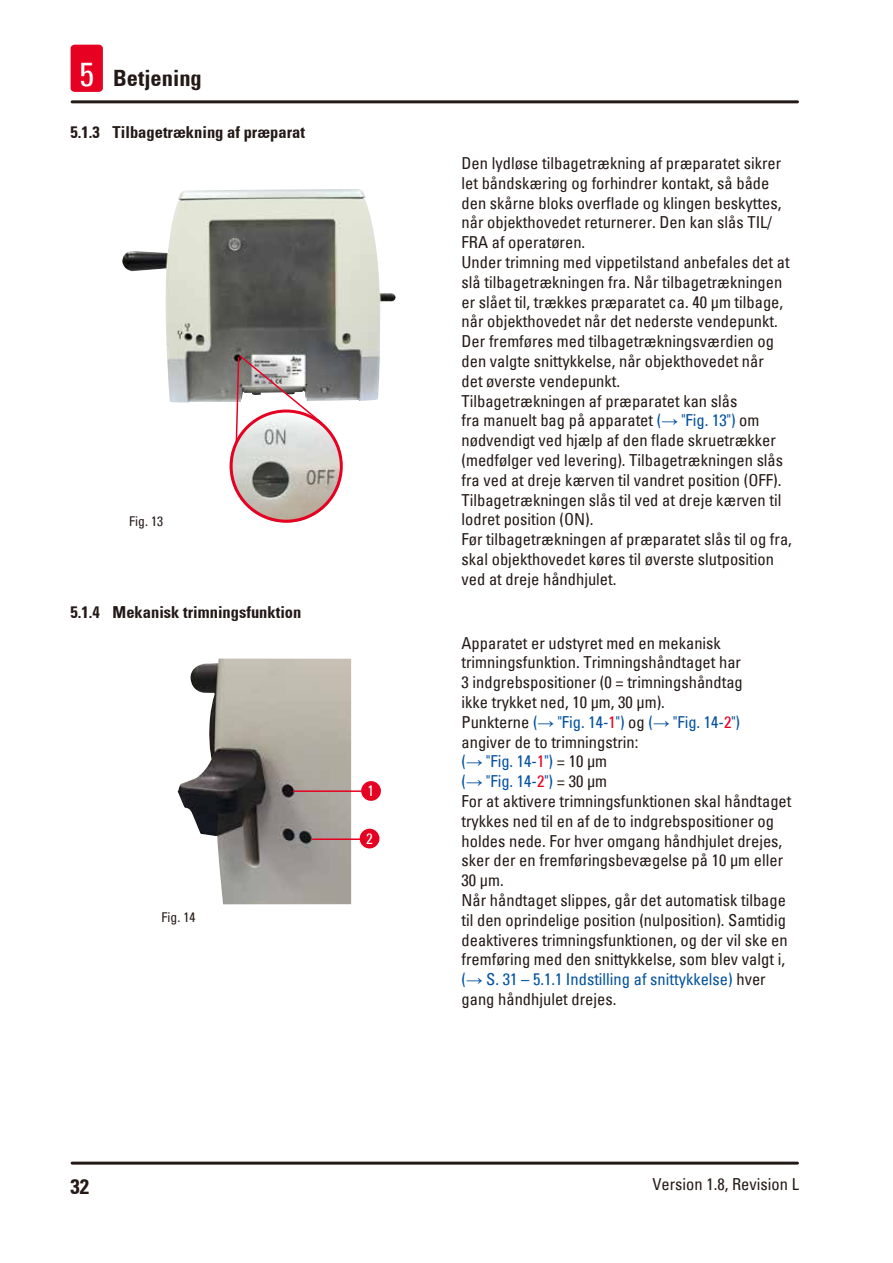
<style>
.page{position:relative;width:893px;height:1263px;background:#fff}
.page>*{position:absolute;margin:0;border:0;box-sizing:border-box;transform-origin:0 0}
.t1{font:700 condensed 22.5px "Univers";color:#231916}
.t2{font:700 condensed 21px "Univers";color:#231916}
.Table_text{font:condensed 16.5px/19.8px "Univers";color:#231916}
.t3{font:700 condensed 16.5px "Univers";color:#231916}
.Table_text-2{font:condensed 16.5px "Univers";color:#00509e}
.t4{font:condensed 15px "Univers";color:#fff}
.t5{font:condensed 13.5px "Univers";color:#231916}
.s1{font-weight:400;font-size:33px;color:#fff}
.s2{color:#00509e}
.s3{font-family:"Arial";font-stretch:normal;color:#00509e}
.s4{color:#e60021}
.s5{font-family:"Arial";font-stretch:normal}
.s6{color:#231916}
</style>
<div class="page">
<hr style="left:72px;top:1161px;width:725px;height:3px;background:#231916">
<hr style="left:72px;top:100px;width:725px;height:3px;background:#231916">
<div style="left:71px;top:45px;width:32px;height:47px;background:#e60021;border-radius:4px"></div>
<img style="left:122px;top:189px;width:274px;height:213px">
<img style="left:230px;top:424px;width:110px;height:99px">
<div style="left:230px;top:409px;width:113px;height:114px;border:3px solid #e60021;border-radius:50%"></div>
<svg style="left:235px;top:354px;width:89px;height:91px"></svg>
<img style="left:177px;top:658px;width:174px;height:246px">
<div style="left:361px;top:781px;width:20px;height:20px;background:#e60021;border-radius:50%"></div>
<div style="left:360px;top:829px;width:19px;height:19px;background:#e60021;border-radius:50%"></div>
<hr style="left:294px;top:790px;width:67px;height:2px;background:#e60021">
<hr style="left:313px;top:838px;width:47px;height:2px;background:#e60021">
<h1 class="t1" style="left:79px;top:65px;width:124px"><span class="s1">5</span> Betjening</h1>
<p class="t3" style="left:71px;top:122px;width:236px">5.1.3 Tilbagetrækning af præparat</p>
<p class="t5" style="left:129px;top:513px;width:35px">Fig. 13</p>
<p class="t3" style="left:71px;top:602px;width:232px">5.1.4 Mekanisk trimningsfunktion</p>
<p class="t5" style="left:162px;top:909px;width:35px">Fig. 14</p>
<p class="t4" style="left:368px;top:781px;width:8px">1</p>
<p class="t4" style="left:366px;top:829px;width:8px">2</p>
<p class="Table_text" style="left:461px;top:153px;width:321px">Den lydløse tilbagetrækning af præparatet sikrer let båndskæring og forhindrer kontakt, så både den skårne bloks overflade og klingen beskyttes, når objekthovedet returnerer. Den kan slås TIL/ FRA af operatøren.</p>
<p class="Table_text" style="left:461px;top:252px;width:330px">Under trimning med vippetilstand anbefales det at slå tilbagetrækningen fra. Når tilbagetrækningen er slået til, trækkes præparatet ca. 40 µm tilbage, når objekthovedet når det nederste vendepunkt.<br>Der fremføres med tilbagetrækningsværdien og den valgte snittykkelse, når objekthovedet når<br>det øverste vendepunkt.</p>
<p class="Table_text" style="left:461px;top:390px;width:323px">Tilbagetrækningen af præparatet kan slås<br>fra manuelt bag på apparatet <span class="s2">(</span><span class="s3">→</span> <span class="s2">"Fig. 13")</span> om nødvendigt ved hjælp af den flade skruetrækker (medfølger ved levering). Tilbagetrækningen slås fra ved at dreje kærven til vandret position (OFF).<br>Tilbagetrækningen slås til ved at dreje kærven til lodret position (ON).</p>
<p class="Table_text" style="left:461px;top:529px;width:332px">Før tilbagetrækningen af præparatet slås til og fra, skal objekthovedet køres til øverste slutposition ved at dreje håndhjulet.</p>
<p class="Table_text" style="left:461px;top:632px;width:283px">Apparatet er udstyret med en mekanisk trimningsfunktion. Trimningshåndtaget har 3 indgrebspositioner (0 = trimningshåndtag ikke trykket ned, 10 µm, 30 µm).</p>
<p class="Table_text" style="left:461px;top:712px;width:280px">Punkterne <span class="s2">(</span><span class="s3">→</span> <span class="s2">"Fig. 14‑</span><span class="s4">1</span><span class="s2">")</span> og <span class="s2">(</span><span class="s3">→</span> <span class="s2">"Fig. 14‑</span><span class="s4">2</span><span class="s2">") </span>angiver de to trimningstrin:</p>
<p class="Table_text-2" style="left:461px;top:751px;width:147px">(<span class="s5">→</span> "Fig. 14‑<span class="s4">1</span>") <span class="s6">= 10 µm</span></p>
<p class="Table_text-2" style="left:461px;top:771px;width:147px">(<span class="s5">→</span> "Fig. 14‑<span class="s4">2</span>") <span class="s6">= 30 µm</span></p>
<p class="Table_text" style="left:461px;top:791px;width:331px">For at aktivere trimningsfunktionen skal håndtaget trykkes ned til en af de to indgrebspositioner og holdes nede. For hver omgang håndhjulet drejes, sker der en fremføringsbevægelse på 10 µm eller 30 µm.</p>
<p class="Table_text" style="left:461px;top:890px;width:328px">Når håndtaget slippes, går det automatisk tilbage til den oprindelige position (nulposition). Samtidig deaktiveres trimningsfunktionen, og der vil ske en fremføring med den snittykkelse, som blev valgt i, <span class="s2">(</span><span class="s3">→</span> <span class="s2">S. 31 – 5.1.1 Indstilling af snittykkelse)</span> hver gang håndhjulet drejes.</p>
<p class="t2" style="left:71px;top:1173px;width:20px">32</p>
<p class="Table_text" style="left:652px;top:1173px;width:148px">Version 1.8, Revision L</p>
</div>
